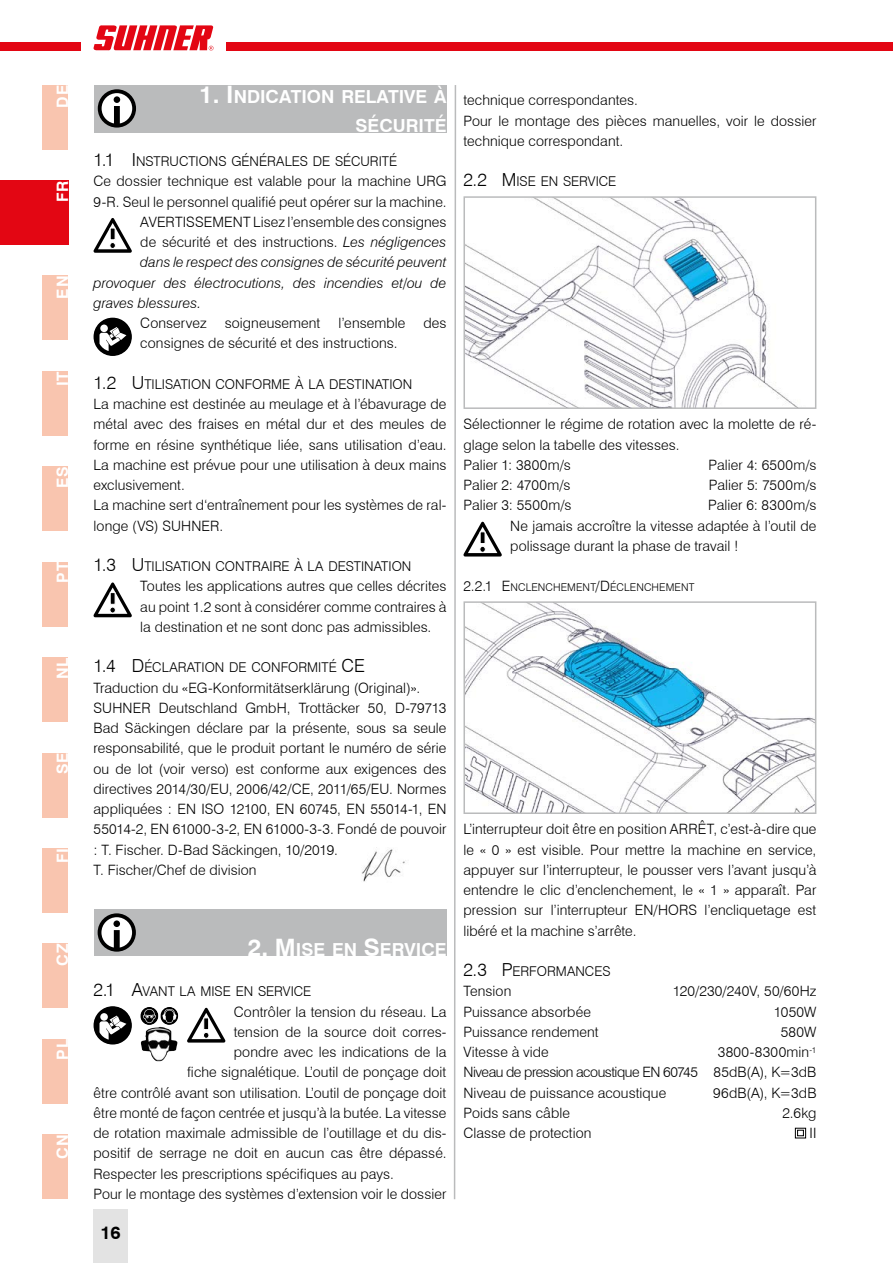
<style>
.page{position:relative;width:893px;height:1263px;background:#fff}
.page>*{position:absolute;margin:0;border:0;box-sizing:border-box;transform-origin:0 0}
.t1{font:700 24px "Swiss 721 BT";color:#fff}
.t2{font:700 18px/28.8px "Swiss 721 BT";color:#fff;text-align:right}
.t3{font:700 18px "Swiss 721 BT";color:#000}
.t4{font:700 15.75px "Swiss 721 BT";letter-spacing:.05em;color:#fff}
.t5{font:300 14.25px/20.2px "Swiss 721 BT";letter-spacing:.005em;color:#000}
.t6{font:italic 300 14.25px "Swiss 721 BT";letter-spacing:.005em;color:#000}
.t7{font:300 13.5px "Swiss 721 BT";color:#000}
.t8{font:300 10.65px "Swiss 721 BT";letter-spacing:.015em;color:#000}
.s1{font-size:18px}
.s2{font-style:italic}
.s3{font-size:24px}
.s4{font-size:14.25px}
</style>
<div class="page">
<div style="left:43px;top:1134px;width:25px;height:65px;background:#f9c5af"></div>
<div style="left:43px;top:1039px;width:25px;height:64px;background:#f9c5af"></div>
<svg style="left:453px;top:85px;width:4px;height:1115px"></svg>
<div style="left:43px;top:944px;width:25px;height:64px;background:#f9c5af"></div>
<div style="left:43px;top:848px;width:25px;height:64px;background:#f9c5af"></div>
<div style="left:43px;top:753px;width:25px;height:64px;background:#f9c5af"></div>
<div style="left:43px;top:657px;width:25px;height:65px;background:#f9c5af"></div>
<div style="left:43px;top:562px;width:25px;height:64px;background:#f9c5af"></div>
<div style="left:43px;top:467px;width:25px;height:64px;background:#f9c5af"></div>
<div style="left:43px;top:371px;width:25px;height:64px;background:#f9c5af"></div>
<div style="left:43px;top:276px;width:25px;height:64px;background:#f9c5af"></div>
<div style="left:94px;top:85px;width:352px;height:47px;background:#babbbc"></div>
<svg style="left:98px;top:89px;width:38px;height:39px"></svg>
<svg style="left:94px;top:218px;width:38px;height:35px"></svg>
<svg style="left:94px;top:318px;width:38px;height:38px"></svg>
<svg style="left:94px;top:582px;width:38px;height:35px"></svg>
<div style="left:94px;top:909px;width:352px;height:47px;background:#babbbc"></div>
<svg style="left:98px;top:913px;width:38px;height:39px"></svg>
<svg style="left:94px;top:1006px;width:38px;height:38px"></svg>
<img style="left:141px;top:1027px;width:36px;height:34px">
<svg style="left:175px;top:1009px;width:4px;height:14px"></svg>
<svg style="left:140px;top:1007px;width:35px;height:18px"></svg>
<svg style="left:187px;top:1008px;width:38px;height:34px"></svg>
<img style="left:362px;top:847px;width:44px;height:35px">
<svg style="left:463px;top:522px;width:39px;height:34px"></svg>
<div style="left:795px;top:1128px;width:11px;height:10px;border:1px solid #000"></div>
<div style="left:797px;top:1130px;width:7px;height:6px;border:1px solid #000"></div>
<img style="left:466px;top:199px;width:330px;height:207px">
<div style="left:463px;top:196px;width:353px;height:213px;border:2px solid #babbbc"></div>
<img style="left:466px;top:604px;width:347px;height:207px">
<div style="left:463px;top:601px;width:353px;height:213px;border:2px solid #babbbc"></div>
<div style="left:43px;top:85px;width:25px;height:64px;background:#f9c5af"></div>
<div style="left:0;top:43px;width:893px;height:8px;background:#e30613"></div>
<div style="left:81px;top:17px;width:144px;height:42px;background:#fff"></div>
<svg style="left:93px;top:25px;width:120px;height:26px"></svg>
<div style="left:94px;top:1209px;width:34px;height:54px;background:#e3e3e3"></div>
<div style="left:0;top:180px;width:68px;height:65px;background:#e30613"></div>
<p class="t4" style="left:53px;top:108px;width:24px;rotate:-90deg">DE</p>
<p class="t4" style="left:53px;top:202px;width:23px;rotate:-90deg">FR</p>
<p class="t4" style="left:53px;top:299px;width:24px;rotate:-90deg">EN</p>
<p class="t4" style="left:53px;top:386px;width:16px;rotate:-90deg">IT</p>
<p class="t4" style="left:53px;top:488px;width:23px;rotate:-90deg">ES</p>
<p class="t4" style="left:53px;top:583px;width:22px;rotate:-90deg">PT</p>
<p class="t4" style="left:53px;top:679px;width:23px;rotate:-90deg">NL</p>
<p class="t4" style="left:53px;top:774px;width:23px;rotate:-90deg">SE</p>
<p class="t4" style="left:53px;top:863px;width:17px;rotate:-90deg">FI</p>
<p class="t4" style="left:53px;top:966px;width:23px;rotate:-90deg">CZ</p>
<p class="t4" style="left:53px;top:1059px;width:22px;rotate:-90deg">PL</p>
<p class="t4" style="left:53px;top:1159px;width:26px;rotate:-90deg">CN</p>
<p class="t2" style="left:356px;top:82px;width:92px">ATIVE À<br>SÉCURITÉ</p>
<p class="t7" style="left:94px;top:153px;width:305px"><span class="s1">1.1 I</span> NSTRUCTIONS GÉNÉRALES DE SÉCURITÉ</p>
<p class="t5" style="left:94px;top:171px;width:354px">Ce dossier technique est valable pour la machine URG</p>
<p class="t5" style="left:94px;top:191px;width:354px">9-R. Seul le personnel qualifié peut opérer sur la machine.</p>
<p class="t5" style="left:140px;top:211px;width:308px">AVERTISSEMENT Lisez l’ensemble des consignes</p>
<p class="t5" style="left:140px;top:232px;width:308px">de sécurité et des instructions. <span class="s2">Les négligences</span></p>
<p class="t6" style="left:140px;top:254px;width:308px">dans le respect des consignes de sécurité peuvent</p>
<p class="t6" style="left:94px;top:274px;width:354px">provoquer des électrocutions, des incendies et/ou de</p>
<p class="t6" style="left:94px;top:294px;width:109px">graves blessures.</p>
<p class="t5" style="left:140px;top:313px;width:68px">Conservez</p>
<p class="t5" style="left:225px;top:313px;width:97px">soigneusement</p>
<p class="t5" style="left:339px;top:313px;width:68px">l’ensemble</p>
<p class="t5" style="left:423px;top:313px;width:25px">des</p>
<p class="t5" style="left:140px;top:333px;width:259px">consignes de sécurité et des instructions.</p>
<p class="t7" style="left:94px;top:376px;width:320px"><span class="s1">1.2 U</span>TILISATION CONFORME À LA DESTINATION</p>
<p class="t5" style="left:94px;top:394px;width:354px">La machine est destinée au meulage et à l’ébavurage de métal avec des fraises en métal dur et des meules de forme en résine synthétique liée, sans utilisation d’eau.<br>La machine est prévue pour une utilisation à deux mains exclusivement.<br>La machine sert d‘entraînement pour les systèmes de ral&shy;longe (VS) SUHNER.</p>
<p class="t7" style="left:94px;top:558px;width:319px"><span class="s1">1.3 U</span>TILISATION CONTRAIRE À LA DESTINATION</p>
<p class="t5" style="left:140px;top:576px;width:308px;text-align:justify">Toutes les applications autres que celles décrites au point 1.2 sont à considérer comme contraires à la destination et ne sont donc pas admissibles.</p>
<p class="t7" style="left:94px;top:659px;width:260px"><span class="s1">1.4 D</span>ÉCLARATION DE CONFORMITÉ <span class="s1">CE</span></p>
<p class="t5" style="left:94px;top:677px;width:354px">Traduction du «EG-Konformitätserklärung (Original)».<br>SUHNER Deutschland GmbH, Trottäcker 50, D-79713<br>Bad Säckingen déclare par la présente, sous sa seule responsabilité, que le produit portant le numéro de série ou de lot (voir verso) est conforme aux exigences des directives 2014/30/EU, 2006/42/CE, 2011/65/EU. Normes appliquées : EN ISO 12100, EN 60745, EN 55014-1, EN 55014-2, EN 61000-3-2, EN 61000-3-3. Fondé de pouvoir : T. Fischer. D-Bad Säckingen, 10/2019.<br>T. Fischer/Chef de division</p>
<p class="t2" style="left:199px;top:82px;width:47px"><span class="s3">1. I</span>NDIC</p>
<p class="t2" style="left:279px;top:82px;width:75px">ATION REL</p>
<h1 class="t1" style="left:248px;top:933px;width:59px">2. M<span class="s1">ISE</span></h1>
<p class="t2" style="left:332px;top:935px;width:95px">EN <span class="s3">S</span>ERVICE</p>
<p class="t7" style="left:94px;top:983px;width:219px"><span class="s1">2.1 A</span>VANT LA MISE EN SERVICE</p>
<p class="t5" style="left:234px;top:1001px;width:214px">Contrôler la tension du réseau. La</p>
<p class="t5" style="left:234px;top:1021px;width:214px">tension de la source doit corres-</p>
<p class="t5" style="left:234px;top:1042px;width:214px">pondre avec les indications de la</p>
<p class="t5" style="left:187px;top:1062px;width:261px">fiche signalétique. L’outil de ponçage doit</p>
<p class="t5" style="left:94px;top:1082px;width:354px">être contrôlé avant son utilisation. L’outil de ponçage doit</p>
<p class="t5" style="left:94px;top:1102px;width:354px">être monté de façon centrée et jusqu’à la butée. La vitesse</p>
<p class="t5" style="left:94px;top:1123px;width:354px">de rotation maximale admissible de l’outillage et du dis-</p>
<p class="t5" style="left:94px;top:1143px;width:354px">positif de serrage ne doit en aucun cas être dépassé.</p>
<p class="t5" style="left:94px;top:1163px;width:302px">Respecter les prescriptions spécifiques au pays.</p>
<p class="t5" style="left:94px;top:1183px;width:354px">Pour le montage des systèmes d’extension voir le dossier</p>
<p class="t3" style="left:100px;top:1222px;width:22px">16</p>
<p class="t5" style="left:463px;top:90px;width:354px">technique correspondantes.<br>Pour le montage des pièces manuelles, voir le dossier technique correspondant.</p>
<p class="t7" style="left:463px;top:173px;width:154px"><span class="s1">2.2 M</span> ISE EN SERVICE</p>
<p class="t5" style="left:463px;top:414px;width:354px">Sélectionner le régime de rotation avec la molette de ré&shy;glage selon la tabelle des vitesses.<br>Palier 1: 3800m/s</p>
<p class="t5" style="left:709px;top:454px;width:109px">Palier 4: 6500m/s</p>
<p class="t5" style="left:463px;top:475px;width:109px">Palier 2: 4700m/s</p>
<p class="t5" style="left:709px;top:475px;width:109px">Palier 5: 7500m/s</p>
<p class="t5" style="left:463px;top:495px;width:109px">Palier 3: 5500m/s</p>
<p class="t5" style="left:510px;top:495px;width:308px;text-align:justify;text-indent:198px">Palier 6: 8300m/s Ne jamais accroître la vitesse adaptée à l’outil de polissage durant la phase de travail !</p>
<p class="t8" style="left:463px;top:581px;width:232px"><span class="s4">2.2.1 E</span>NCLENCHEMENT<span class="s4">/D</span> ÉCLENCHEMENT</p>
<p class="t5" style="left:463px;top:819px;width:354px;text-align:justify">L’interrupteur doit être en position ARRÊT, c’est-à-dire que le « 0 » est visible. Pour mettre la machine en service, appuyer sur l’interrupteur, le pousser vers l’avant jusqu’à entendre le clic d’enclenchement, le « 1 » apparaît. Par pression sur l’interrupteur EN/HORS l’encliquetage est libéré et la machine s’arrête.</p>
<p class="t7" style="left:463px;top:963px;width:149px"><span class="s1">2.3 P</span>ERFORMANCES</p>
<p class="t5" style="left:463px;top:981px;width:49px">Tension</p>
<p class="t5" style="left:673px;top:981px;width:145px">120/230/240V, 50/60Hz</p>
<p class="t5" style="left:463px;top:1001px;width:129px">Puissance absorbée</p>
<p class="t5" style="left:774px;top:1001px;width:44px">1050W</p>
<p class="t5" style="left:463px;top:1021px;width:137px">Puissance rendement</p>
<p class="t5" style="left:781px;top:1021px;width:37px">580W</p>
<p class="t5" style="left:463px;top:1042px;width:87px">Vitesse à vide</p>
<p class="t5" style="left:463px;top:1042px;width:354px;text-align:justify;text-indent:254px">3800-8300min<sup>-1<br></sup>Niveau de pression acoustique EN 60745 85dB(A), K=3dB Niveau de puissance acoustique</p>
<p class="t5" style="left:713px;top:1082px;width:105px">96dB(A), K=3dB</p>
<p class="t5" style="left:463px;top:1102px;width:108px">Poids sans câble</p>
<p class="t5" style="left:782px;top:1102px;width:35px">2.6kg</p>
<p class="t5" style="left:463px;top:1123px;width:130px">Classe de protection</p>
<p class="t5" style="left:810px;top:1123px;width:8px">II</p>
</div>
